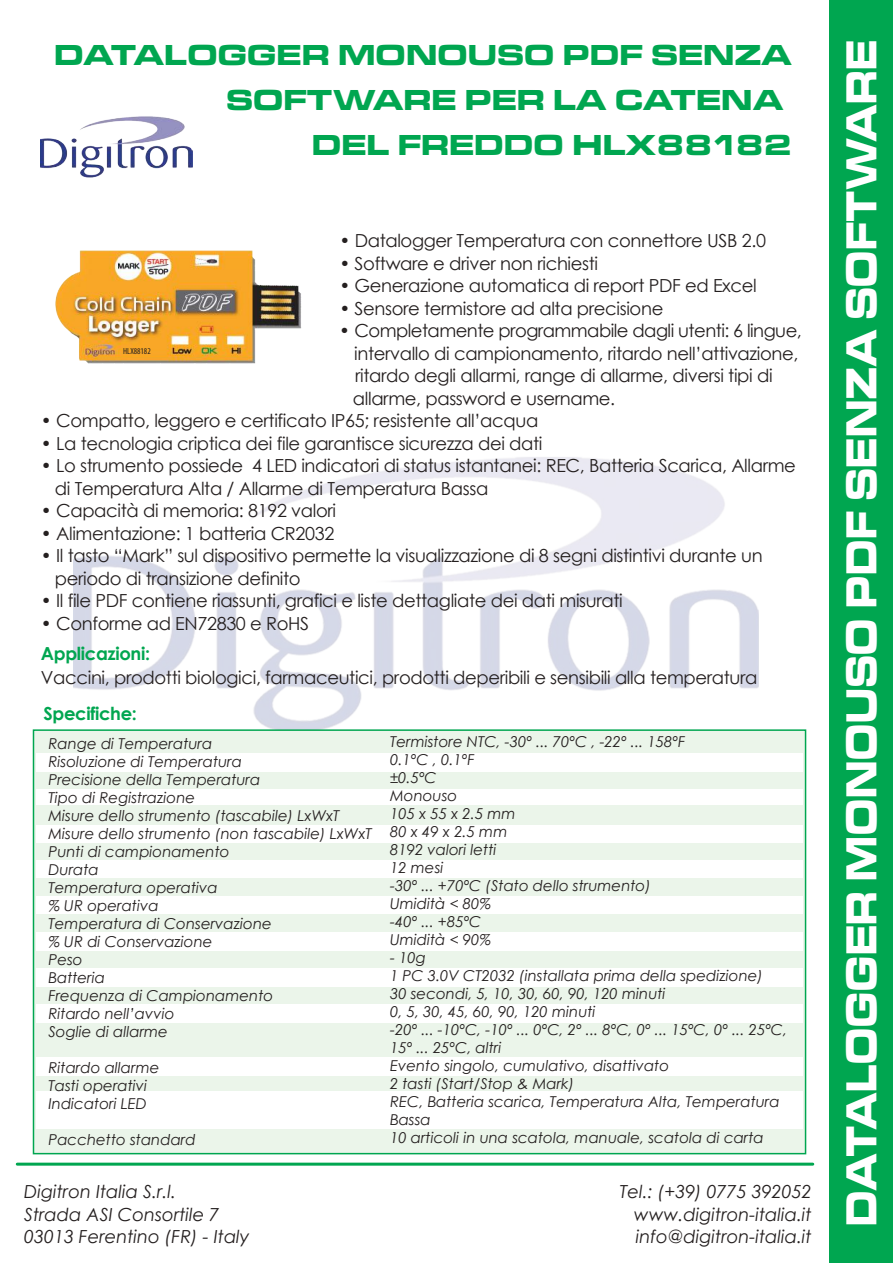
<style>
.page{position:relative;width:893px;height:1263px;background:#fff}
.page>*{position:absolute;margin:0;border:0;box-sizing:border-box;transform-origin:0 0}
.t1{font:700 expanded 45px "Microgramma DOT";letter-spacing:.03em;color:#fff;scale:.81 1}
.t2{font:700 expanded 30px/45px "Microgramma DOT";letter-spacing:.03em;color:#00a650;text-align:right}
.t3{font:18px/22.5px "Century Gothic";letter-spacing:-.02em;color:#241f1f}
.t4{font:italic 18px/22.5px "Century Gothic";color:#241f1f}
.t5{font:700 18px "Century Gothic";letter-spacing:-.02em;color:#00a650}
.t6{font:italic 15px/18px "Century Gothic";color:#241f1f}
.t7{font:condensed 8.85px "Myriad Pro";color:#241f1f}
</style>
<div class="page">
<div style="left:829px;top:0;width:64px;height:1263px;background:#00a650"></div>
<img style="left:73px;top:457px;width:686px;height:272px">
<img style="left:41px;top:116px;width:151px;height:62px">
<hr style="left:17px;top:1163px;width:796px;height:3px;background:#00a650">
<img style="left:55px;top:250px;width:246px;height:114px">
<div style="left:33px;top:729px;width:773px;height:425px;background:#ebf5ea;border:2px solid #00a650"></div>
<div style="left:36px;top:753px;width:767px;height:18px;background:#fff"></div>
<div style="left:36px;top:789px;width:767px;height:16px;background:#fff"></div>
<div style="left:36px;top:825px;width:767px;height:17px;background:#fff"></div>
<div style="left:36px;top:860px;width:767px;height:17px;background:#fff"></div>
<div style="left:36px;top:896px;width:767px;height:17px;background:#fff"></div>
<div style="left:36px;top:933px;width:767px;height:18px;background:#fff"></div>
<div style="left:36px;top:969px;width:767px;height:18px;background:#fff"></div>
<div style="left:36px;top:1005px;width:767px;height:18px;background:#fff"></div>
<div style="left:36px;top:1058px;width:767px;height:18px;background:#fff"></div>
<div style="left:36px;top:1092px;width:767px;height:37px;background:#fff"></div>
<h2 class="t2" style="left:55px;top:32px;width:738px">DATALOGGER MONOUSO PDF SENZA<br>SOFTWARE PER LA CATENA<br>DEL FREDDO HLX88182</h2>
<p class="t3" style="left:339px;top:229px;width:428px">• Datalogger Temperatura con connettore USB 2.0</p>
<p class="t3" style="left:339px;top:252px;width:260px">• Software e driver non richiesti</p>
<p class="t3" style="left:339px;top:274px;width:419px">• Generazione automatica di report PDF ed Excel</p>
<p class="t3" style="left:339px;top:297px;width:325px">• Sensore termistore ad alta precisione</p>
<p class="t3" style="left:353px;top:319px;width:450px;text-indent:-14px">• Completamente programmabile dagli utenti: 6 lingue, intervallo di campionamento, ritardo nell’attivazione, ritardo degli allarmi, range di allarme, diversi tipi di allarme, password e username.</p>
<p class="t3" style="left:41px;top:409px;width:499px">• Compatto, leggero e certificato IP65; resistente all’acqua</p>
<p class="t3" style="left:41px;top:432px;width:503px">• La tecnologia criptica dei file garantisce sicurezza dei dati</p>
<p class="t3" style="left:55px;top:454px;width:743px;text-indent:-14px">• Lo strumento possiede 4 LED indicatori di status istantanei: REC, Batteria Scarica, Allarme di Temperatura Alta / Allarme di Temperatura Bassa</p>
<p class="t3" style="left:41px;top:499px;width:297px">• Capacità di memoria: 8192 valori</p>
<p class="t3" style="left:41px;top:522px;width:295px">• Alimentazione: 1 batteria CR2032</p>
<p class="t3" style="left:55px;top:544px;width:709px;text-indent:-14px">• Il tasto “Mark” sul dispositivo permette la visualizzazione di 8 segni distintivi durante un periodo di transizione definito</p>
<p class="t3" style="left:41px;top:589px;width:583px">• Il file PDF contiene riassunti, grafici e liste dettagliate dei dati misurati</p>
<p class="t3" style="left:41px;top:612px;width:270px">• Conforme ad EN72830 e RoHS</p>
<p class="t5" style="left:41px;top:639px;width:111px">Applicazioni:</p>
<p class="t3" style="left:41px;top:666px;width:718px">Vaccini, prodotti biologici, farmaceutici, prodotti deperibili e sensibili alla temperatura</p>
<p class="t7" style="left:123px;top:346px;width:29px">HLX88182</p>
<p class="t5" style="left:44px;top:700px;width:95px">Specifiche:</p>
<p class="t6" style="left:48px;top:735px;width:325px">Range di Temperatura<br>Risoluzione di Temperatura<br>Precisione della Temperatura<br>Tipo di Registrazione<br>Misure dello strumento (tascabile) LxWxT<br>Misure dello strumento (non tascabile) LxWxT<br>Punti di campionamento<br>Durata<br>Temperatura operativa<br>% UR operativa<br>Temperatura di Conservazione<br>% UR di Conservazione<br>Peso<br>Batteria<br>Frequenza di Campionamento<br>Ritardo nell’avvio<br>Soglie di allarme</p>
<p class="t6" style="left:48px;top:1059px;width:113px">Ritardo allarme<br>Tasti operativi<br>Indicatori LED</p>
<p class="t6" style="left:48px;top:1131px;width:149px">Pacchetto standard</p>
<p class="t6" style="left:390px;top:733px;width:297px">Termistore NTC, -30º ... 70ºC , -22º ... 158ºF<br>0.1ºC , 0.1ºF<br>±0.5ºC<br>Monouso<br>105 x 55 x 2.5 mm<br>80 x 49 x 2.5 mm<br>8192 valori letti<br>12 mesi<br>-30º ... +70ºC (Stato dello strumento)<br>Umidità &lt; 80%<br>-40º ... +85ºC<br>Umidità &lt; 90%</p>
<p class="t6" style="left:390px;top:949px;width:399px">- 10g<br>1 PC 3.0V CT2032 (installata prima della spedizione)<br>30 secondi, 5, 10, 30, 60, 90, 120 minuti<br>0, 5, 30, 45, 60, 90, 120 minuti<br>-20º ... -10ºC, -10º ... 0ºC, 2º ... 8ºC, 0º ... 15ºC, 0º ... 25ºC, 15º ... 25ºC, altri<br>Evento singolo, cumulativo, disattivato<br>2 tasti (Start/Stop &amp; Mark)<br>REC, Batteria scarica, Temperatura Alta, Temperatura Bassa<br>10 articoli in una scatola, manuale, scatola di carta</p>
<p class="t4" style="left:24px;top:1180px;width:227px">Digitron Italia S.r.l.<br>Strada ASI Consortile 7<br>03013 Ferentino (FR) - Italy</p>
<p class="t4" style="left:634px;top:1180px;width:179px;text-align:justify;text-indent:-14px">Tel.: (+39) 0775 392052 www.digitron-italia.it info@digitron-italia.it</p>
<h1 class="t1" style="left:831px;top:1225px;width:1464px;rotate:-90deg">DATALOGGER MONOUSO PDF SENZA SOFTWARE</h1>
</div>
